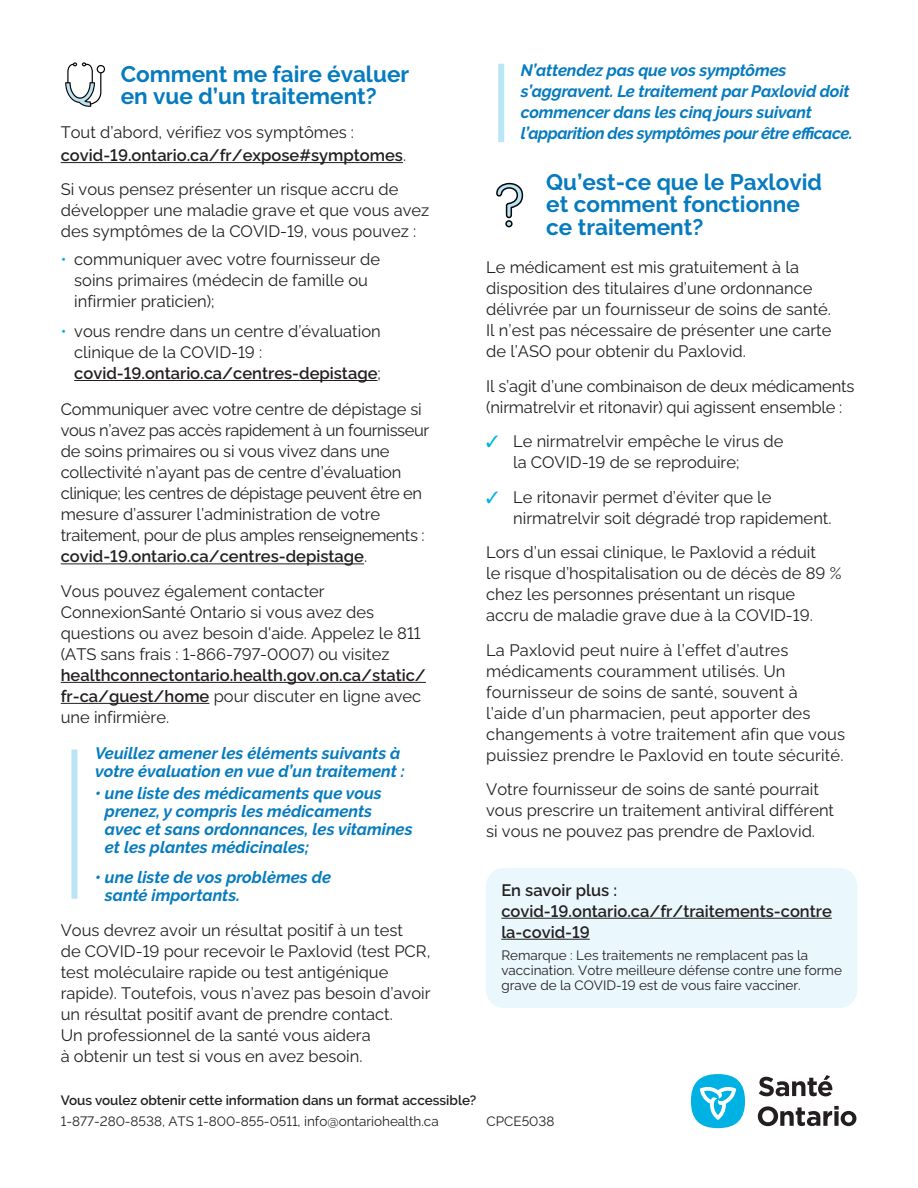
<style>
.page{position:relative;width:918px;height:1188px;background:#fff}
.page>*{position:absolute;margin:0;border:0;box-sizing:border-box;transform-origin:0 0}
.t1{font:22.5px/22.5px "Raleway modified Bold";color:#067bbf}
.Copy{font:16.5px/21px "Raleway modified Regular";color:#231f20}
.Copy-2{font:italic 700 16.5px/18px "Raleway";letter-spacing:-.005em;color:#067bbf}
.Copy-3{font:700 16.5px/21px "Raleway modified Semi";color:#231f20}
.Copy-4{font:13.5px/15px "Raleway modified Regular";color:#231f20}
.P_emph{font:600 13.5px "Raleway";color:#231f20}
.s1{font-family:"Raleway modified Regular";font-weight:400}
.s2{color:#00b2e3}
.s3{font-family:"Raleway modified Semi";font-weight:700}
</style>
<div class="page">
<hr style="left:61px;top:162px;width:342px;height:1px;background:#231f20">
<hr style="left:74px;top:380px;width:304px;height:1px;background:#231f20">
<hr style="left:61px;top:564px;width:303px;height:1px;background:#231f20">
<hr style="left:61px;top:682px;width:365px;height:1px;background:#231f20">
<hr style="left:61px;top:703px;width:148px;height:1px;background:#231f20">
<svg style="left:65px;top:62px;width:40px;height:45px"></svg>
<svg style="left:496px;top:182px;width:28px;height:45px"></svg>
<div style="left:505px;top:220px;width:8px;height:7px;border:2px solid #0a0706;border-radius:50%"></div>
<div style="left:486px;top:868px;width:371px;height:140px;background:#eaf7fc;border-radius:18px"></div>
<hr style="left:501px;top:918px;width:331px;height:1px;background:#231f20">
<hr style="left:501px;top:939px;width:89px;height:1px;background:#231f20">
<div style="left:71px;top:750px;width:6px;height:149px;background:#b8e6f5"></div>
<div style="left:498px;top:64px;width:6px;height:78px;background:#b8e6f5"></div>
<div style="left:691px;top:1074px;width:54px;height:54px;background:#00b2e3;border-radius:50%"></div>
<svg style="left:700px;top:1086px;width:36px;height:34px"></svg>
<svg style="left:759px;top:1075px;width:73px;height:21px"></svg>
<svg style="left:758px;top:1106px;width:98px;height:20px"></svg>
<h2 class="t1" style="left:121px;top:63px;width:290px">Comment me faire évaluer en vue d’un traitement?</h2>
<p class="Copy-3" style="left:61px;top:121px;width:347px;line-height:22.5px"><span class="s1">Tout d’abord, vérifiez vos symptômes : </span>covid-19.ontario.ca/fr/expose#symptomes<span class="s1">.</span></p>
<p class="Copy" style="left:61px;top:179px;width:370px">Si vous pensez présenter un risque accru de développer une maladie grave et que vous avez des symptômes de la COVID-19, vous pouvez :</p>
<p class="Copy" style="left:74px;top:249px;width:307px;text-indent:-14px"><span class="s2">•</span> communiquer avec votre fournisseur de soins primaires (médecin de famille ou infirmier praticien);</p>
<p class="Copy" style="left:74px;top:320px;width:308px;text-indent:-14px"><span class="s2">•</span> vous rendre dans un centre d’évaluation clinique de la COVID-19 : <span class="s3">covid-19.ontario.ca/centres-depistage</span>;</p>
<p class="Copy" style="left:61px;top:399px;width:370px">Communiquer avec votre centre de dépistage si vous n’avez pas accès rapidement à un fournisseur de soins primaires ou si vous vivez dans une collectivité n’ayant pas de centre d’évaluation clinique; les centres de dépistage peuvent être en mesure d’assurer l’administration de votre traitement, pour de plus amples renseignements : <span class="s3">covid-19.ontario.ca/centres-depistage</span>.</p>
<p class="Copy" style="left:61px;top:580px;width:367px">Vous pouvez également contacter ConnexionSanté Ontario si vous avez des questions ou avez besoin d'aide. Appelez le 811 (ATS sans frais : 1-866-797-0007) ou visitez <span class="s3">healthconnectontario.health.gov.on.ca/static/ fr-ca/guest/home</span> pour discuter en ligne avec une infirmière.</p>
<p class="Copy-2" style="left:95px;top:744px;width:311px">Veuillez amener les éléments suivants à votre évaluation en vue d’un traitement :</p>
<p class="Copy-2" style="left:105px;top:784px;width:309px;text-indent:-10px">• une liste des médicaments que vous prenez, y compris les médicaments avec et sans ordonnances, les vitamines et les plantes médicinales;</p>
<p class="Copy-2" style="left:105px;top:868px;width:228px;text-indent:-10px">• une liste de vos problèmes de santé importants.</p>
<p class="Copy" style="left:61px;top:919px;width:371px">Vous devrez avoir un résultat positif à un test<br>de COVID-19 pour recevoir le Paxlovid (test PCR, test moléculaire rapide ou test antigénique rapide). Toutefois, vous n’avez pas besoin d’avoir un résultat positif avant de prendre contact.<br>Un professionnel de la santé vous aidera<br>à obtenir un test si vous en avez besoin.</p>
<p class="Copy-2" style="left:521px;top:60px;width:333px;line-height:21px">N’attendez pas que vos symptômes s’aggravent. Le traitement par Paxlovid doit commencer dans les cinq jours suivant l’apparition des symptômes pour être efficace.</p>
<h2 class="t1" style="left:546px;top:170px;width:277px">Qu’est-ce que le Paxlovid et comment fonctionne ce traitement?</h2>
<p class="Copy" style="left:486px;top:257px;width:347px">Le médicament est mis gratuitement à la disposition des titulaires d’une ordonnance délivrée par un fournisseur de soins de santé.<br>Il n’est pas nécessaire de présenter une carte de l’ASO pour obtenir du Paxlovid.</p>
<p class="Copy" style="left:486px;top:375px;width:370px">Il s’agit d’une combinaison de deux médicaments (nirmatrelvir et ritonavir) qui agissent ensemble :</p>
<p class="Copy" style="left:513px;top:431px;width:272px;text-indent:-27px"><span class="s2">✓</span> Le nirmatrelvir empêche le virus de la COVID-19 de se reproduire;</p>
<p class="Copy" style="left:513px;top:486px;width:320px;text-indent:-27px"><span class="s2">✓</span> Le ritonavir permet d’éviter que le nirmatrelvir soit dégradé trop rapidement.</p>
<p class="Copy" style="left:486px;top:542px;width:357px">Lors d’un essai clinique, le Paxlovid a réduit<br>le risque d’hospitalisation ou de décès de 89 % chez les personnes présentant un risque accru de maladie grave due à la COVID-19.</p>
<p class="Copy" style="left:486px;top:639px;width:360px">La Paxlovid peut nuire à l’effet d’autres médicaments couramment utilisés. Un fournisseur de soins de santé, souvent à<br>l’aide d’un pharmacien, peut apporter des changements à votre traitement afin que vous puissiez prendre le Paxlovid en toute sécurité.</p>
<p class="Copy" style="left:486px;top:779px;width:349px">Votre fournisseur de soins de santé pourrait vous prescrire un traitement antiviral différent si vous ne pouvez pas prendre de Paxlovid.</p>
<p class="Copy-3" style="left:501px;top:879px;width:332px">En savoir plus : covid-19.ontario.ca/fr/traitements-contre la-covid-19</p>
<p class="Copy-4" style="left:501px;top:948px;width:342px">Remarque : Les traitements ne remplacent pas la vaccination. Votre meilleure défense contre une forme grave de la COVID-19 est de vous faire vacciner.</p>
<p class="P_emph" style="left:61px;top:1093px;width:417px">Vous voulez obtenir cette information dans un format accessible?</p>
<p class="Copy-4" style="left:61px;top:1114px;width:379px">1-877-280-8538, ATS 1-800-855-0511, info@ontariohealth.ca</p>
<p class="Copy-4" style="left:487px;top:1114px;width:69px">CPCE5038</p>
</div>
